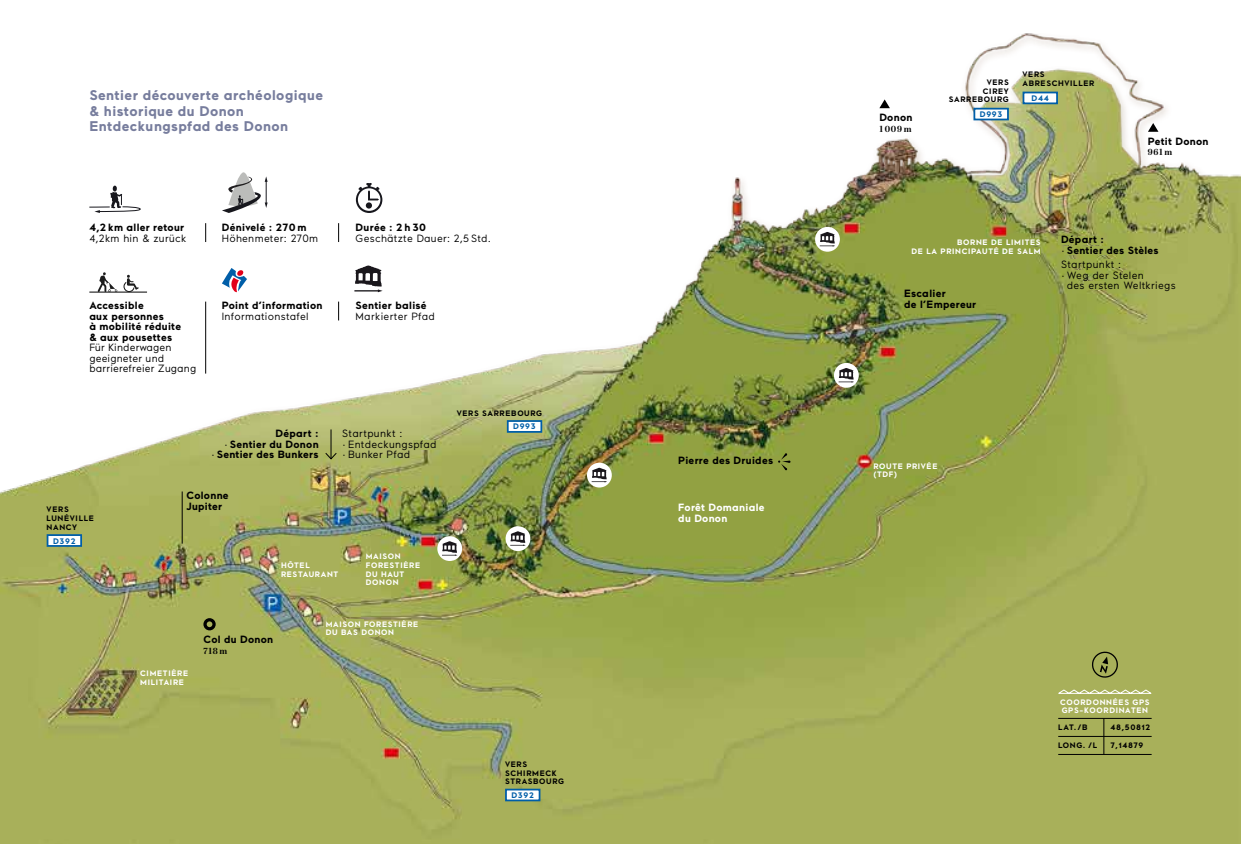
<style>
.page{position:relative;width:1241px;height:844px;background:#fff}
.page>*{position:absolute;margin:0;border:0;box-sizing:border-box;transform-origin:0 0}
.t1{font:700 14px/15.8px "Maax";letter-spacing:.03em;color:#777d9d}
.t2{font:700 10.5px/10.5px "Maax";letter-spacing:.025em;color:#000}
.t3{font:10.5px/10.5px "Maax";letter-spacing:.025em;color:#000}
.t4{font:700 10.5px/10.5px "Maax";letter-spacing:.025em;color:#fff}
.t5{font:700 8.75px "Abril Display";letter-spacing:.08em;color:#000}
.t6{font:700 8.05px "Maax";letter-spacing:.08em;color:#005ea8}
.t7{font:700 7.88px/8.8px "Maax";letter-spacing:.08em;color:#fff}
.t8{font:700 7.88px/8.8px "Maax";letter-spacing:.08em;color:#000}
.s1{font-weight:400}
</style>
<div class="page">
<img style="left:0;top:33px;width:1240px;height:810px">
<div style="left:412px;top:440px;width:27px;height:10px;background:#a8b35e"></div>
<div style="left:346px;top:618px;width:17px;height:9px;background:#a9b35b"></div>
<div style="left:360px;top:628px;width:17px;height:8px;background:#a9b35b"></div>
<hr style="left:1058px;top:754px;width:93px;height:1px;background:#000">
<svg style="left:1089px;top:649px;width:30px;height:29px"></svg>
<hr style="left:1058px;top:736px;width:93px;height:1px;background:#000">
<hr style="left:1058px;top:718px;width:93px;height:1px;background:#000">
<hr style="left:1103px;top:718px;width:1px;height:36px;background:#000">
<svg style="left:1057px;top:688px;width:95px;height:6px"></svg>
<svg style="left:205px;top:223px;width:1px;height:19px"></svg>
<svg style="left:338px;top:223px;width:1px;height:19px"></svg>
<svg style="left:338px;top:301px;width:1px;height:19px"></svg>
<svg style="left:89px;top:180px;width:51px;height:33px"></svg>
<svg style="left:222px;top:172px;width:45px;height:41px"></svg>
<svg style="left:356px;top:183px;width:26px;height:30px"></svg>
<svg style="left:354px;top:265px;width:28px;height:27px"></svg>
<hr style="left:89px;top:292px;width:58px;height:1px;background:#000">
<svg style="left:98px;top:272px;width:19px;height:20px"></svg>
<svg style="left:123px;top:275px;width:16px;height:17px"></svg>
<svg style="left:222px;top:268px;width:25px;height:26px"></svg>
<hr style="left:205px;top:301px;width:1px;height:72px;background:#000">
<svg style="left:325px;top:429px;width:12px;height:30px"></svg>
<div style="left:47px;top:534px;width:35px;height:12px;background:#fff;border:2px solid #005ea8"></div>
<div style="left:505px;top:788px;width:35px;height:13px;background:#fff;border:2px solid #005ea8"></div>
<div style="left:507px;top:420px;width:35px;height:12px;background:#fff;border:2px solid #005ea8"></div>
<div style="left:973px;top:108px;width:35px;height:12px;background:#fff;border:2px solid #005ea8"></div>
<div style="left:1022px;top:92px;width:35px;height:12px;background:#fff;border:2px solid #005ea8"></div>
<div style="left:203px;top:618px;width:13px;height:12px;border:3px solid #000;border-radius:50%"></div>
<hr style="left:182px;top:491px;width:1px;height:52px;background:#000">
<div style="left:465px;top:409px;width:27px;height:8px;background:#b9c27a"></div>
<svg style="left:778px;top:453px;width:12px;height:17px"></svg>
<div style="left:1067px;top:259px;width:12px;height:9px;background:#9dab4b"></div>
<div style="left:1073px;top:269px;width:11px;height:9px;background:#9dab4b"></div>
<div style="left:1102px;top:259px;width:20px;height:9px;background:#9dab4b"></div>
<div style="left:1122px;top:269px;width:20px;height:9px;background:#9dab4b"></div>
<div style="left:1083px;top:281px;width:21px;height:9px;background:#9dab4b"></div>
<div style="left:1057px;top:235px;width:12px;height:9px;background:#9dab4b"></div>
<div style="left:1064px;top:246px;width:11px;height:8px;background:#9dab4b"></div>
<div style="left:1085px;top:246px;width:23px;height:8px;background:#9dab4b"></div>
<div style="left:1077px;top:235px;width:9px;height:9px;background:#9dab4b"></div>
<div style="left:1090px;top:235px;width:9px;height:9px;background:#9dab4b"></div>
<svg style="left:879px;top:99px;width:10px;height:9px"></svg>
<svg style="left:1147px;top:123px;width:11px;height:9px"></svg>
<div style="left:1030px;top:238px;width:7px;height:8px;background:#90a141"></div>
<div style="left:1033px;top:247px;width:7px;height:8px;background:#90a141"></div>
<div style="left:437px;top:536px;width:25px;height:25px;background:#fff;border-radius:50%"></div>
<svg style="left:442px;top:541px;width:15px;height:15px"></svg>
<div style="left:505px;top:526px;width:25px;height:25px;background:#fff;border-radius:50%"></div>
<svg style="left:510px;top:531px;width:15px;height:15px"></svg>
<svg style="left:587px;top:462px;width:24px;height:25px"></svg>
<svg style="left:591px;top:467px;width:16px;height:15px"></svg>
<svg style="left:833px;top:363px;width:25px;height:24px"></svg>
<svg style="left:838px;top:368px;width:16px;height:14px"></svg>
<div style="left:815px;top:227px;width:24px;height:25px;background:#fff;border-radius:50%"></div>
<svg style="left:819px;top:232px;width:16px;height:14px"></svg>
<h1 class="t1" style="left:89px;top:87px;width:235px">Sentier découverte archéologique &amp; historique du Donon<br>Entdeckungspfad des Donon</h1>
<p class="t2" style="left:89px;top:222px;width:96px">4,2 km aller retour</p>
<p class="t3" style="left:89px;top:233px;width:99px">4,2km hin &amp; zurück</p>
<p class="t2" style="left:89px;top:300px;width:93px">Accessible<br>aux personnes<br>à mobilité réduite &amp; aux pousettes</p>
<p class="t3" style="left:89px;top:342px;width:108px">Für Kinderwagen geeigneter und barrierefreier Zugang</p>
<p class="t2" style="left:222px;top:222px;width:86px">Dénivelé : 270 m</p>
<p class="t3" style="left:222px;top:233px;width:98px">Höhenmeter: 270m</p>
<p class="t2" style="left:222px;top:300px;width:102px">Point d’information</p>
<p class="t3" style="left:222px;top:311px;width:88px">Informationstafel</p>
<p class="t2" style="left:355px;top:222px;width:72px">Durée : 2 h 30</p>
<p class="t3" style="left:355px;top:233px;width:137px">Geschätzte Dauer: 2,5 Std.</p>
<p class="t2" style="left:355px;top:300px;width:72px">Sentier balisé</p>
<p class="t3" style="left:355px;top:311px;width:81px">Markierter Pfad</p>
<p class="t8" style="left:456px;top:409px;width:87px">VERS SARREBOURG</p>
<p class="t8" style="left:47px;top:505px;width:49px">VERS<br>LUNÉVILLE<br>NANCY</p>
<p class="t6" style="left:53px;top:536px;width:24px">D392</p>
<p class="t2" style="left:211px;top:428px;width:109px;text-align:right">Départ :<br><span class="s1">·</span> Sentier du Donon<br><span class="s1">·</span> Sentier des Bunkers</p>
<p class="t3" style="left:342px;top:428px;width:96px">Startpunkt :<br>· Entdeckungspfad · Bunker Pfad</p>
<p class="t2" style="left:186px;top:490px;width:44px">Colonne<br>Jupiter</p>
<p class="t7" style="left:140px;top:669px;width:49px">CIMETIÈRE<br>MILITAIRE</p>
<p class="t7" style="left:281px;top:561px;width:59px">HÔTEL<br>RESTAURANT</p>
<p class="t7" style="left:366px;top:552px;width:56px">MAISON<br>FORESTIÈRE<br>DU HAUT<br>DONON</p>
<p class="t2" style="left:203px;top:634px;width:71px">Col du Donon</p>
<p class="t5" style="left:203px;top:644px;width:25px">718 m</p>
<p class="t7" style="left:326px;top:619px;width:94px">MAISON FORESTIÈRE<br>DU BAS DONON</p>
<p class="t6" style="left:513px;top:422px;width:24px">D993</p>
<p class="t8" style="left:505px;top:759px;width:61px">VERS<br>SCHIRMECK<br>STRASBOURG</p>
<p class="t6" style="left:511px;top:790px;width:24px">D392</p>
<p class="t2" style="left:678px;top:455px;width:96px">Pierre des Druides</p>
<p class="t4" style="left:678px;top:502px;width:88px">Forêt Domaniale du Donon</p>
<p class="t2" style="left:879px;top:112px;width:35px">Donon</p>
<p class="t5" style="left:879px;top:123px;width:34px">1 009 m</p>
<p class="t8" style="left:948px;top:78px;width:61px;text-align:right">VERS<br>CIREY<br>SARREBOURG</p>
<p class="t6" style="left:979px;top:110px;width:24px">D993</p>
<p class="t8" style="left:1022px;top:70px;width:73px">VERS<br>ABRESCHVILLER</p>
<p class="t6" style="left:1031px;top:94px;width:19px">D44</p>
<p class="t2" style="left:1147px;top:136px;width:62px">Petit Donon</p>
<p class="t5" style="left:1147px;top:146px;width:26px">961 m</p>
<p class="t7" style="left:911px;top:238px;width:131px;text-align:right">BORNE DE LIMITES<br>DE LA PRINCIPAUTÉ DE SALM</p>
<p class="t2" style="left:904px;top:288px;width:74px">Escalier<br>de l’Empereur</p>
<p class="t2" style="left:1060px;top:234px;width:99px">Départ :<br><span class="s1">·</span> Sentier des Stèles</p>
<p class="t3" style="left:1060px;top:259px;width:62px">Startpunkt :</p>
<p class="t3" style="left:1060px;top:270px;width:84px">· Weg der Stelen</p>
<p class="t3" style="left:1066px;top:280px;width:110px">des ersten Weltkriegs</p>
<p class="t7" style="left:873px;top:461px;width:66px">ROUTE PRIVÉE (TDF)</p>
<p class="t7" style="left:1059px;top:697px;width:91px">COORDONNÉES GPS<br>GPS-KOORDINATEN</p>
<p class="t8" style="left:1058px;top:723px;width:31px">LAT./B</p>
<p class="t8" style="left:1058px;top:741px;width:40px">LONG. /L</p>
<p class="t8" style="left:1110px;top:723px;width:41px">48,50812</p>
<p class="t8" style="left:1110px;top:741px;width:34px">7,14879</p>
</div>
